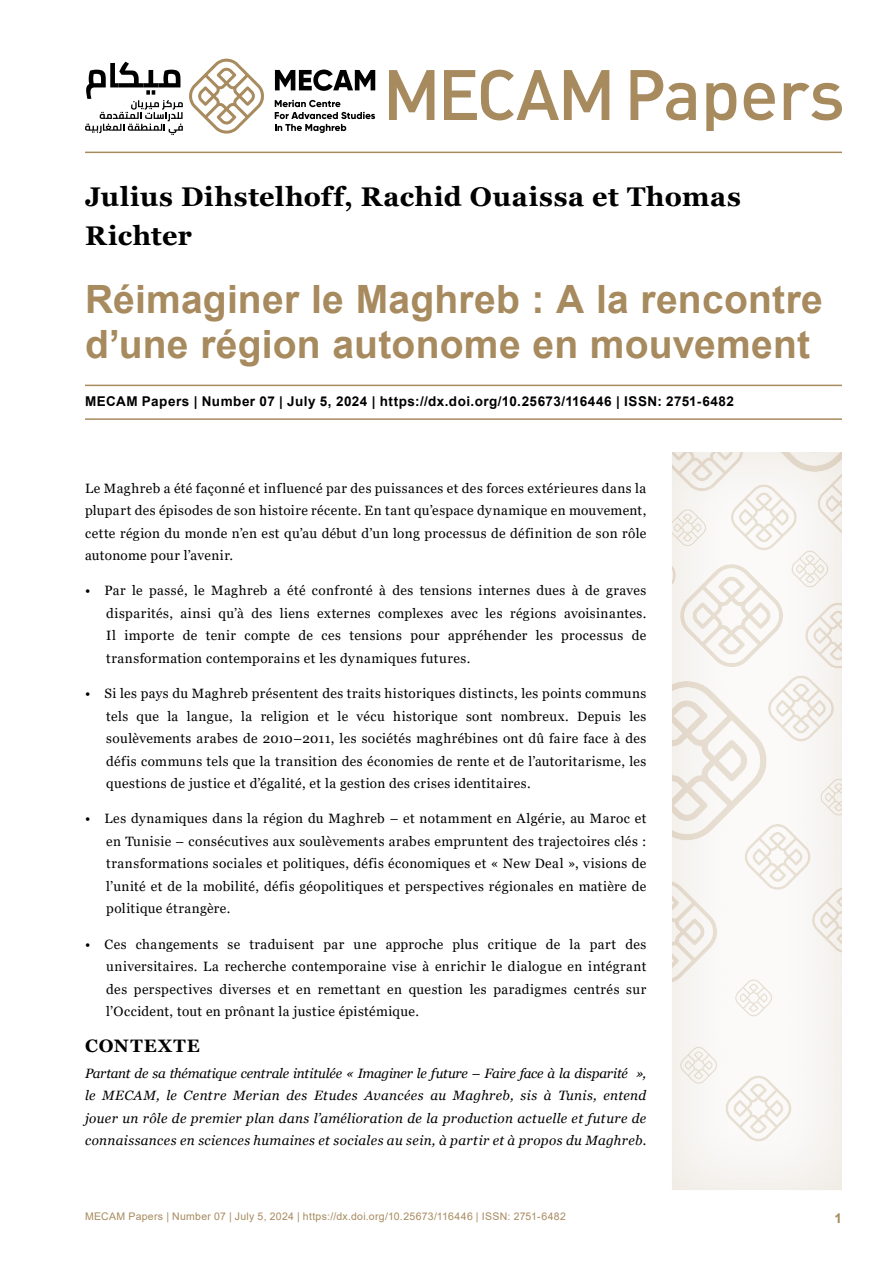
<style>
.page{position:relative;width:893px;height:1263px;background:#fff}
.page>*{position:absolute;margin:0;border:0;box-sizing:border-box;transform-origin:0 0}
.t1{font:700 39px/45px "Arial";letter-spacing:.005em;color:#a78a5e}
.t2{font:700 27px/39px "Georgia";letter-spacing:.025em;color:#000}
.t3{font:700 18px "Georgia";letter-spacing:.055em;color:#000}
.t4{font:13.5px/22.5px "Georgia";letter-spacing:.03em;color:#000;text-align:justify}
.t5{font:italic 13.5px/22.5px "Georgia";letter-spacing:.025em;color:#000;text-align:justify}
.t6{font:700 13.5px "Arial";letter-spacing:.035em;color:#000}
.t7{font:700 13.5px "Arial";color:#a78a5e}
.t8{font:10.5px "Arial";letter-spacing:.03em;color:#a78a5e}
</style>
<div class="page">
<hr style="left:85px;top:385px;width:757px;height:1px;background:#a78a5e">
<hr style="left:85px;top:418px;width:757px;height:2px;background:#a78a5e">
<div style="left:659px;top:441px;width:197px;height:750px;background:#a78a5e;opacity:.18"></div>
<hr style="left:85px;top:152px;width:757px;height:1px;background:#a78a5e">
<svg style="left:275px;top:100px;width:100px;height:33px"></svg>
<svg style="left:275px;top:70px;width:100px;height:21px"></svg>
<svg style="left:85px;top:59px;width:179px;height:76px"></svg>
<svg style="left:630px;top:70px;width:66px;height:50px"></svg>
<svg style="left:706px;top:83px;width:30px;height:48px"></svg>
<svg style="left:744px;top:83px;width:31px;height:37px"></svg>
<svg style="left:784px;top:83px;width:58px;height:37px"></svg>
<svg style="left:389px;top:70px;width:45px;height:50px"></svg>
<svg style="left:444px;top:70px;width:165px;height:50px"></svg>
<h2 class="t2" style="left:85px;top:178px;width:657px">Julius Dihstelhoff, Rachid Ouaissa et Thomas<br>Richter</h2>
<h1 class="t1" style="left:85px;top:278px;width:739px">Réimaginer le Maghreb : A la rencontre d’une région autonome en mouvement</h1>
<p class="t6" style="left:85px;top:392px;width:650px">MECAM Papers | Number 07 | July 5, 2024 | https://dx.doi.org/10.25673/116446 | ISSN: 2751-6482</p>
<p class="t4" style="left:85px;top:477px;width:563px">Le Maghreb a été façonné et influencé par des puissances et des forces extérieures dans la plupart des épisodes de son histoire récente. En tant qu’espace dynamique en mouvement, cette région du monde n’en est qu’au début d’un long processus de définition de son rôle autonome pour l’avenir.</p>
<p class="t4" style="left:106px;top:580px;width:542px;text-indent:-21px">• Par le passé, le Maghreb a été confronté à des tensions internes dues à de graves disparités, ainsi qu’à des liens externes complexes avec les régions avoisinantes.<br>Il importe de tenir compte de ces tensions pour appréhender les processus de transformation contemporains et les dynamiques futures.</p>
<p class="t4" style="left:106px;top:682px;width:542px;text-indent:-21px">• Si les pays du Maghreb présentent des traits historiques distincts, les points communs tels que la langue, la religion et le vécu historique sont nombreux. Depuis les soulèvements arabes de 2010–2011, les sociétés maghrébines ont dû faire face à des défis communs tels que la transition des économies de rente et de l’autoritarisme, les questions de justice et d’égalité, et la gestion des crises identitaires.</p>
<p class="t4" style="left:106px;top:808px;width:542px;text-indent:-21px">• Les dynamiques dans la région du Maghreb – et notamment en Algérie, au Maroc et en Tunisie – consécutives aux soulèvements arabes empruntent des trajectoires clés : transformations sociales et politiques, défis économiques et « New Deal », visions de l’unité et de la mobilité, défis géopolitiques et perspectives régionales en matière de politique étrangère.</p>
<p class="t4" style="left:106px;top:933px;width:541px;text-indent:-21px">• Ces changements se traduisent par une approche plus critique de la part des universitaires. La recherche contemporaine vise à enrichir le dialogue en intégrant des perspectives diverses et en remettant en question les paradigmes centrés sur l’Occident, tout en prônant la justice épistémique.</p>
<h3 class="t3" style="left:85px;top:1034px;width:116px">CONTEXTE</h3>
<p class="t5" style="left:85px;top:1062px;width:563px">Partant de sa thématique centrale intitulée « Imaginer le future – Faire face à la disparité », le MECAM, le Centre Merian des Etudes Avancées au Maghreb, sis à Tunis, entend jouer un rôle de premier plan dans l’amélioration de la production actuelle et future de connaissances en sciences humaines et sociales au sein, à partir et à propos du Maghreb.</p>
<p class="t8" style="left:85px;top:1209px;width:482px">MECAM Papers | Number 07 | July 5, 2024 | https://dx.doi.org/10.25673/116446 | ISSN: 2751-6482</p>
<p class="t7" style="left:834px;top:1208px;width:9px">1</p>
</div>
